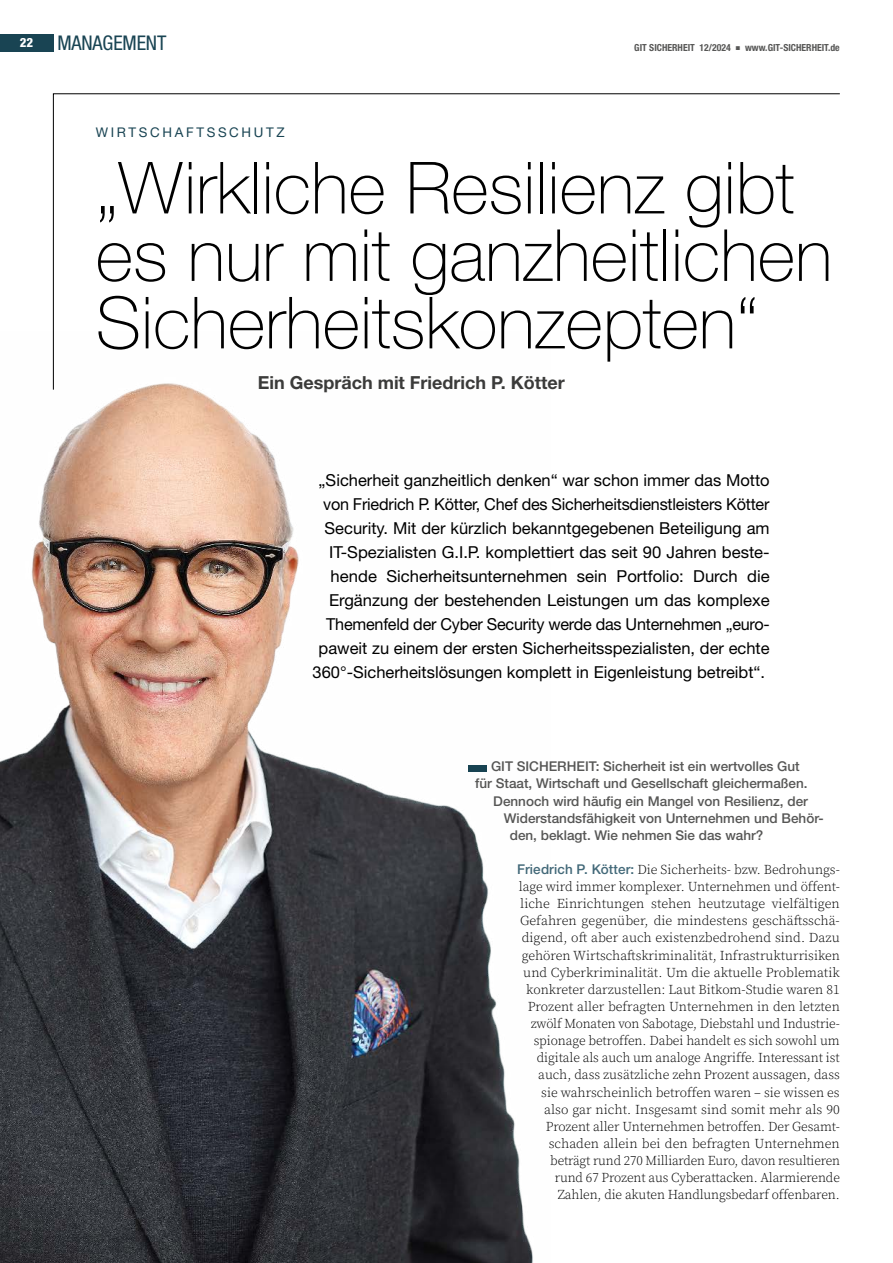
<style>
.page{position:relative;width:893px;height:1263px;background:#fff}
.page>*{position:absolute;margin:0;border:0;box-sizing:border-box;transform-origin:0 0}
.t1{font:100 72px/67.5px "Helvetica Neue LT Std";color:#000}
.t2{font:condensed 20.25px "Helvetica Neue LT Std";letter-spacing:-.005em;color:#194453}
.t3{font:700 18px "Helvetica Neue LT Std";color:#3c3c3b}
.t4{font:16.5px/24px "Helvetica Neue LT Std";color:#000;text-align:right}
.t5{font:300 13.5px/17.1px "Source Serif Pro";letter-spacing:-.005em;color:#000;text-align:right}
.t6{font:500 13.5px "Helvetica Neue LT Std";color:#575756}
.t7{font:13.35px "Helvetica Neue LT Std";letter-spacing:.2em;color:#194453}
.t8{font:700 condensed 9.75px "Helvetica Neue LT Std";color:#575756}
.s1{font-weight:800;font-size:12.75px;color:#fff}
.s2{font-family:"Helvetica Neue LT Std";font-weight:500;color:#436979}
</style>
<div class="page">
<svg style="left:53px;top:93px;width:787px;height:239px"></svg>
<img style="left:0;top:332px;width:533px;height:931px">
<div style="left:0;top:34px;width:53px;height:17px;background:#194453"></div>
<h2 class="t2" style="left:20px;top:31px;width:85px"><span class="s1">22</span> MANAGEME</h2>
<h2 class="t2" style="left:146px;top:31px;width:22px">NT</h2>
<p class="t8" style="left:634px;top:42px;width:207px">GIT SICHERHEIT 12/2024 ▪ www.GIT-SICHERHEIT.de</p>
<p class="t7" style="left:96px;top:125px;width:191px">WIRTSCHAFTSSCHUTZ</p>
<h1 class="t1" style="left:96px;top:154px;width:738px">„Wirkliche Resilienz gibt es nur mit ganzheitlichen<br>Sicherheitskonzepten“</h1>
<h3 class="t3" style="left:258px;top:372px;width:309px">Ein Gespräch mit Friedrich P. Kötter</h3>
<p class="t4" style="left:313px;top:468px;width:459px">„Sicherheit ganzheitlich denken“ war schon immer das Motto von Friedrich P. Kötter, Chef des Sicherheitsdienstleisters Kötter Security. Mit der kürzlich bekanntgegebenen Beteiligung am IT-Spezialisten G.I.P. komplettiert das seit 90 Jahren beste&shy;hende Sicherheitsunternehmen sein Portfolio: Durch die Ergänzung der bestehenden Leistungen um das komplexe Themenfeld der Cyber Security werde das Unternehmen „euro&shy;paweit zu einem der ersten Sicherheitsspezialisten, der echte 360°-Sicherheitslösungen komplett in Eigenleistung betreibt“.</p>
<p class="t6" style="left:491px;top:758px;width:310px">GIT SICHERHEIT: Sicherheit ist ein wertvolles Gut</p>
<p class="t6" style="left:475px;top:776px;width:334px">für Staat, Wirtschaft und Gesellschaft gleichermaßen.</p>
<p class="t6" style="left:493px;top:793px;width:316px">Dennoch wird häufig ein Mangel von Resilienz, der</p>
<p class="t6" style="left:504px;top:810px;width:321px">Widerstandsfähigkeit von Unternehmen und Behör-</p>
<p class="t6" style="left:510px;top:827px;width:255px">den, beklagt. Wie nehmen Sie das wahr?</p>
<p class="t5" style="left:517px;top:861px;width:324px"><span class="s2">Friedrich P. Kötter:</span> Die Sicherheits- bzw. Bedrohungs&shy;lage wird immer komplexer. Unternehmen und öffent&shy;liche Einrichtungen stehen heutzutage vielfältigen Gefahren gegenüber, die mindestens geschäftsschä&shy;digend, oft aber auch existenzbedrohend sind. Dazu gehören Wirtschaftskriminalität, Infrastrukturrisiken und Cyberkriminalität. Um die aktuelle Problematik konkreter darzustellen: Laut Bitkom-Studie waren 81<br>Prozent aller befragten Unternehmen in den letzten zwölf Monaten von Sabotage, Diebstahl und Industrie&shy;spionage betroffen. Dabei handelt es sich sowohl um digitale als auch um analoge Angriffe. Interessant ist auch, dass zusätzliche zehn Prozent aussagen, dass<br>sie wahrscheinlich betroffen waren – sie wissen es also gar nicht. Insgesamt sind somit mehr als 90<br>Prozent aller Unternehmen betroffen. Der Gesamt&shy;schaden allein bei den befragten Unternehmen beträgt rund 270 Milliarden Euro, davon resultieren<br>rund 67 Prozent aus Cyberattacken. Alarmierende Zahlen, die akuten Handlungsbedarf offenbaren.</p>
</div>
